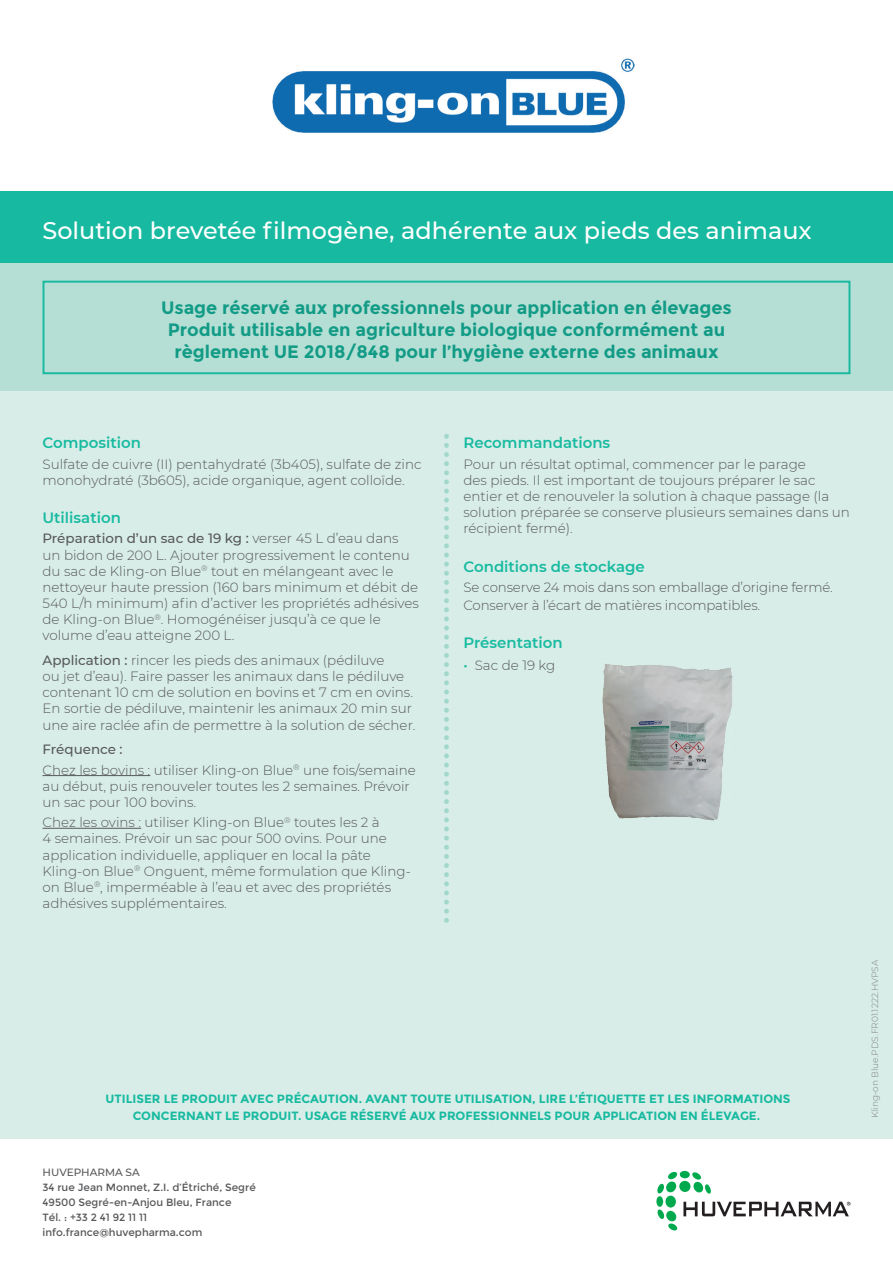
<style>
.page{position:relative;width:893px;height:1263px;background:#fff}
.page>*{position:absolute;margin:0;border:0;box-sizing:border-box;transform-origin:0 0}
.t1{font:500 23.85px "Montserrat";color:#fff}
.t2{font:700 18px/22px "Montserrat";color:#129b86;text-align:center}
.t3{font:600 15px "Montserrat";color:#17baa0}
.t4{font:300 13.5px/16.2px "Montserrat";color:#57585a}
.t5{font:700 12px/16.5px "Montserrat";color:#17baa0;text-align:center}
.t6{font:10.5px/15px "Montserrat";color:#57585a}
.t7{font:500 10.5px "Montserrat";color:#57585a}
.t8{font:300 9px "Montserrat";color:#808285}
.s1{font-weight:500}
.s2{font-weight:500;color:#17baa0}
</style>
<div class="page">
<div style="left:0;top:191px;width:893px;height:73px;background:#17baa0"></div>
<div style="left:0;top:370px;width:893px;height:768px;background:#d8ede8"></div>
<div style="left:0;top:264px;width:893px;height:127px;background:#b5dfd4"></div>
<svg style="left:656px;top:1171px;width:194px;height:59px"></svg>
<div style="left:43px;top:281px;width:807px;height:93px;border:2px solid #17baa0"></div>
<svg style="left:444px;top:436px;width:5px;height:484px"></svg>
<hr style="left:43px;top:775px;width:107px;height:1px;background:#57585a">
<hr style="left:43px;top:828px;width:98px;height:1px;background:#57585a">
<img style="left:272px;top:59px;width:362px;height:74px">
<img style="left:602px;top:664px;width:130px;height:157px">
<h1 class="t1" style="left:43px;top:214px;width:771px">Solution brevetée filmogène, adhérente aux pieds des animaux</h1>
<h2 class="t2" style="left:161px;top:297px;width:572px">Usage réservé aux professionnels pour application en élevages<br>Produit utilisable en agriculture biologique conformément au règlement UE 2018/848 pour l’hygiène externe des animaux</h2>
<p class="t3" style="left:43px;top:432px;width:100px">Composition</p>
<p class="t4" style="left:43px;top:455px;width:381px">Sulfate de cuivre (II) pentahydraté (3b405), sulfate de zinc monohydraté (3b605), acide organique, agent colloïde.</p>
<p class="t3" style="left:43px;top:507px;width:80px">Utilisation</p>
<p class="t4" style="left:43px;top:530px;width:378px"><span class="s1">Préparation d’un sac de 19 kg :</span> verser 45 L d’eau dans un bidon de 200 L. Ajouter progressivement le contenu du sac de Kling-on Blue<sup>®</sup> tout en mélangeant avec le nettoyeur haute pression (160 bars minimum et débit de 540 L/h minimum) afin d’activer les propriétés adhésives de Kling-on Blue<sup>®</sup>. Homogénéiser jusqu’à ce que le volume d’eau atteigne 200 L.</p>
<p class="t4" style="left:43px;top:652px;width:374px"><span class="s1">Application :</span> rincer les pieds des animaux (pédiluve<br>ou jet d’eau). Faire passer les animaux dans le pédiluve contenant 10 cm de solution en bovins et 7 cm en ovins.<br>En sortie de pédiluve, maintenir les animaux 20 min sur une aire raclée afin de permettre à la solution de sécher.</p>
<p class="t4" style="left:43px;top:739px;width:375px;line-height:20.4px"><span class="s1">Fréquence :<br></span>Chez les bovins : utiliser Kling-on Blue<sup>®</sup> une fois/semaine</p>
<p class="t4" style="left:43px;top:777px;width:369px">au début, puis renouveler toutes les 2 semaines. Prévoir un sac pour 100 bovins.</p>
<p class="t4" style="left:43px;top:814px;width:370px">Chez les ovins : utiliser Kling-on Blue<sup>®</sup> toutes les 2 à<br>4 semaines. Prévoir un sac pour 500 ovins. Pour une application individuelle, appliquer en local la pâte Kling-on Blue<sup>®</sup> Onguent, même formulation que Kling&shy;on Blue<sup>®</sup>, imperméable à l’eau et avec des propriétés adhésives supplémentaires.</p>
<p class="t3" style="left:463px;top:432px;width:148px">Recommandations</p>
<p class="t4" style="left:463px;top:455px;width:388px">Pour un résultat optimal, commencer par le parage<br>des pieds. Il est important de toujours préparer le sac entier et de renouveler la solution à chaque passage (la solution préparée se conserve plusieurs semaines dans un récipient fermé).</p>
<p class="t3" style="left:463px;top:555px;width:183px">Conditions de stockage</p>
<p class="t4" style="left:463px;top:578px;width:371px;line-height:18px">Se conserve 24 mois dans son emballage d’origine fermé.<br>Conserver à l’écart de matières incompatibles.</p>
<p class="t3" style="left:463px;top:632px;width:101px">Présentation</p>
<p class="t4" style="left:463px;top:657px;width:93px"><span class="s2">•</span> Sac de 19 kg</p>
<p class="t5" style="left:106px;top:1091px;width:686px">UTILISER LE PRODUIT AVEC PRÉCAUTION. AVANT TOUTE UTILISATION, LIRE L’ÉTIQUETTE ET LES INFORMATIONS<br>CONCERNANT LE PRODUIT. USAGE RÉSERVÉ AUX PROFESSIONNELS POUR APPLICATION EN ÉLEVAGE.</p>
<p class="t7" style="left:43px;top:1165px;width:99px">HUVEPHARMA SA</p>
<p class="t6" style="left:43px;top:1180px;width:215px">34 rue Jean Monnet, Z.I. d’Étriché, Segré<br>49500 Segré-en-Anjou Bleu, France<br>Tél. : +33 2 41 92 11 11 info.france@huvepharma.com</p>
<p class="t8" style="left:869px;top:1118px;width:160px;rotate:-90deg">Kling-on Blue.PDS.FR01.1222.HVPSA</p>
</div>
